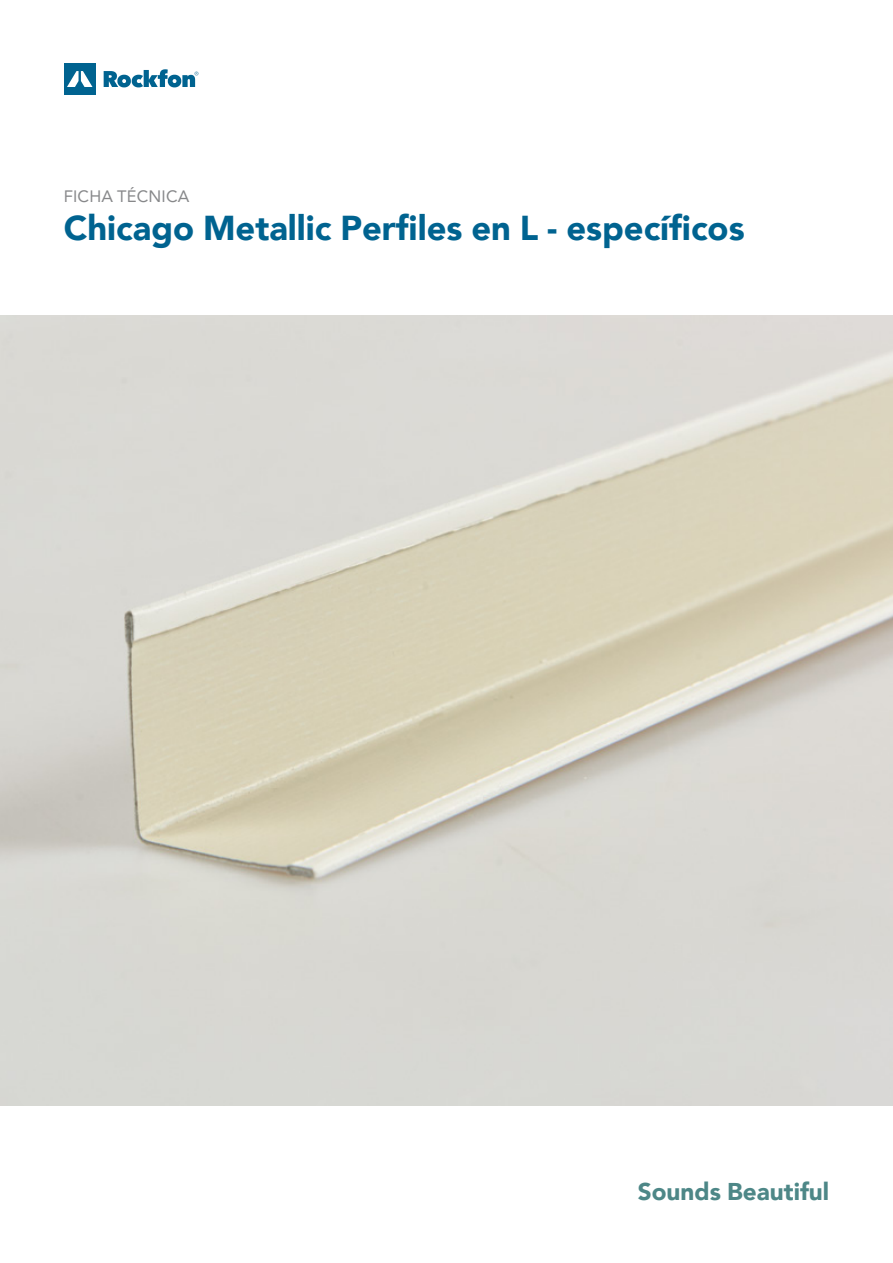
<style>
.page{position:relative;width:893px;height:1263px;background:#fff}
.page>*{position:absolute;margin:0;border:0;box-sizing:border-box;transform-origin:0 0}
.t1{font:900 34.5px "Avenir";color:#006390}
.t2{font:900 24.3px "Avenir";color:#4d8787}
.t3{font:16.5px "Avenir";letter-spacing:.01em;color:#87888a}
</style>
<div class="page">
<img style="left:0;top:316px;width:893px;height:790px">
<svg style="left:104px;top:69px;width:94px;height:18px"></svg>
<div style="left:64px;top:63px;width:32px;height:32px;background:#006390"></div>
<svg style="left:67px;top:71px;width:25px;height:16px"></svg>
<p class="t3" style="left:64px;top:183px;width:127px">FICHA TÉCNICA</p>
<p class="t1" style="left:64px;top:199px;width:682px">Chicago Metallic Perfiles en L - específicos</p>
<p class="t2" style="left:638px;top:1170px;width:193px">Sounds Beautiful</p>
</div>
